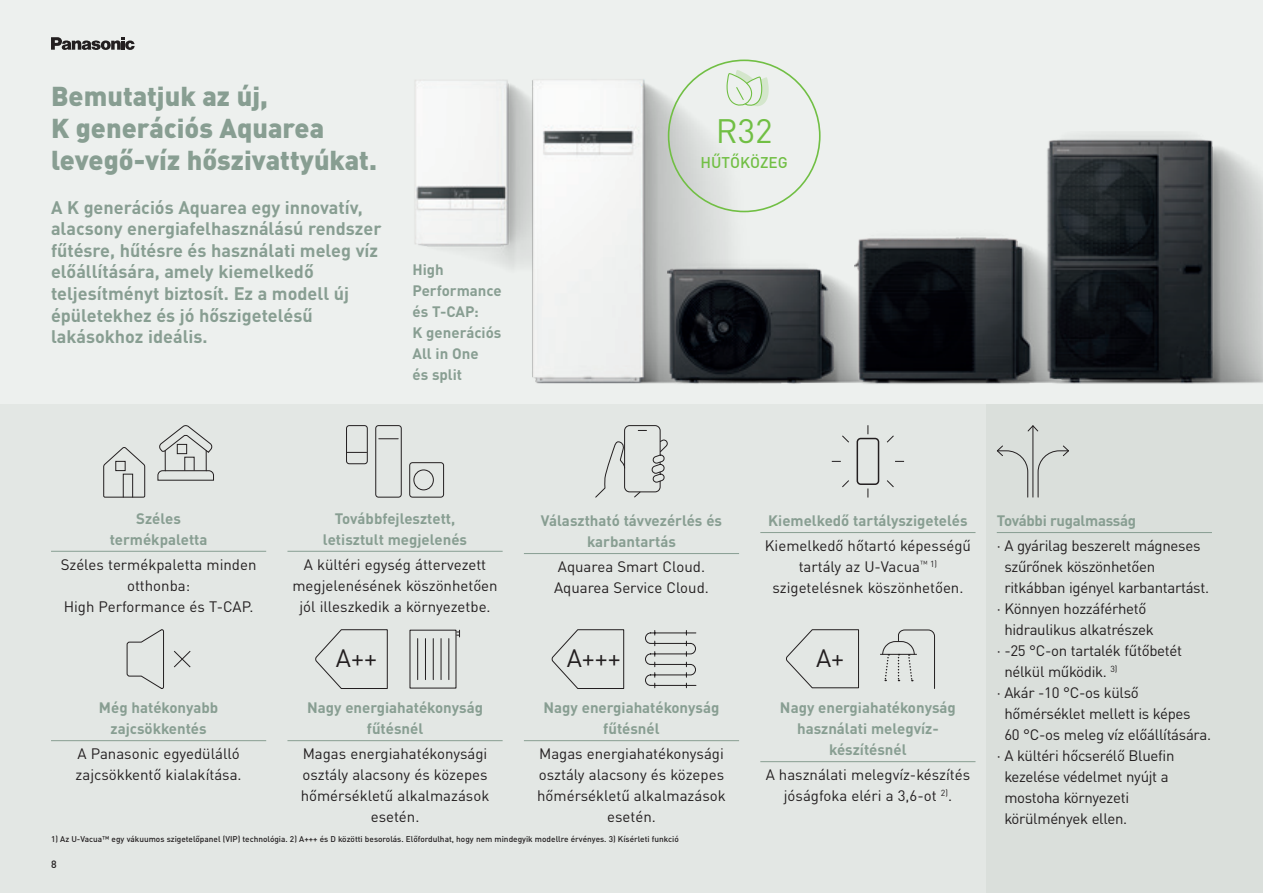
<style>
.page{position:relative;width:1263px;height:893px;background:#edf0ee}
.page>*{position:absolute;margin:0;border:0;box-sizing:border-box;transform-origin:0 0}
.t1{font:33.45px "DIN Pro";color:#71bf44}
.t2{font:900 27px/32.4px "DIN Pro";color:#889e92}
.t3{font:24.9px "DIN Pro";color:#231f20}
.t4{font:700 18px/21.6px "DIN Pro";color:#889e92}
.t5{font:500 15.45px "DIN Pro";color:#71bf44}
.t6{font:15px/21px "DIN Pro";letter-spacing:-.005em;color:#231f20;text-align:center}
.t7{font:700 15px/21px "DIN Pro";color:#889e92;text-align:center}
.t8{font:700 15px "DIN Pro";letter-spacing:-.02em;color:#889e92}
.t9{font:500 10.5px "DIN Pro";color:#231f20}
.t10{font:500 8.25px "DIN Pro";color:#231f20}
</style>
<div class="page">
<img style="left:415px;top:80px;width:116px;height:187px">
<img style="left:531px;top:78px;width:237px;height:306px">
<img style="left:668px;top:259px;width:187px;height:125px">
<img style="left:855px;top:237px;width:191px;height:147px">
<img style="left:1046px;top:135px;width:217px;height:249px">
<div style="left:0;top:404px;width:1263px;height:489px;background:#e3e7e4"></div>
<svg style="left:726px;top:70px;width:43px;height:37px"></svg>
<div style="left:986px;top:404px;width:277px;height:489px;background:#dadfdb"></div>
<hr style="left:997px;top:532px;width:215px;height:1px;background:#889e92">
<hr style="left:1032px;top:426px;width:1px;height:71px;background:#231f20">
<svg style="left:1027px;top:425px;width:12px;height:7px"></svg>
<svg style="left:1037px;top:445px;width:32px;height:53px"></svg>
<svg style="left:996px;top:445px;width:32px;height:53px"></svg>
<hr style="left:51px;top:551px;width:215px;height:1px;background:#889e92">
<hr style="left:287px;top:551px;width:216px;height:1px;background:#889e92">
<hr style="left:287px;top:740px;width:216px;height:1px;background:#889e92">
<hr style="left:51px;top:740px;width:215px;height:1px;background:#889e92">
<hr style="left:524px;top:740px;width:215px;height:1px;background:#889e92">
<hr style="left:760px;top:761px;width:215px;height:1px;background:#889e92">
<svg style="left:103px;top:447px;width:42px;height:51px"></svg>
<svg style="left:157px;top:425px;width:57px;height:56px"></svg>
<svg style="left:551px;top:629px;width:73px;height:60px"></svg>
<svg style="left:645px;top:630px;width:52px;height:58px"></svg>
<svg style="left:315px;top:629px;width:73px;height:60px"></svg>
<hr style="left:417px;top:639px;width:1px;height:41px;background:#231f20">
<hr style="left:433px;top:639px;width:1px;height:41px;background:#231f20">
<hr style="left:448px;top:639px;width:1px;height:41px;background:#231f20">
<hr style="left:425px;top:639px;width:1px;height:41px;background:#231f20">
<hr style="left:441px;top:639px;width:1px;height:41px;background:#231f20">
<svg style="left:456px;top:630px;width:4px;height:7px"></svg>
<svg style="left:786px;top:629px;width:73px;height:59px"></svg>
<hr style="left:880px;top:654px;width:37px;height:1px;background:#231f20">
<svg style="left:882px;top:629px;width:53px;height:60px"></svg>
<svg style="left:831px;top:425px;width:74px;height:73px"></svg>
<hr style="left:524px;top:553px;width:215px;height:1px;background:#889e92">
<hr style="left:760px;top:532px;width:215px;height:1px;background:#889e92">
<svg style="left:126px;top:629px;width:38px;height:60px"></svg>
<svg style="left:174px;top:650px;width:17px;height:18px"></svg>
<div style="left:624px;top:425px;width:36px;height:67px;border:1px solid #231f20;border-radius:5px"></div>
<svg style="left:595px;top:441px;width:30px;height:57px"></svg>
<svg style="left:633px;top:491px;width:8px;height:7px"></svg>
<svg style="left:652px;top:439px;width:16px;height:44px"></svg>
<div style="left:375px;top:425px;width:27px;height:72px;border:1px solid #231f20;border-radius:3px"></div>
<svg style="left:379px;top:438px;width:19px;height:1px"></svg>
<div style="left:346px;top:425px;width:22px;height:39px;border:1px solid #231f20;border-radius:3px"></div>
<svg style="left:347px;top:452px;width:20px;height:1px"></svg>
<div style="left:409px;top:462px;width:35px;height:35px;border:1px solid #231f20;border-radius:3px"></div>
<div style="left:413px;top:470px;width:21px;height:20px;border:1px solid #231f20;border-radius:50%"></div>
<svg style="left:51px;top:37px;width:84px;height:13px"></svg>
<h2 class="t2" style="left:51px;top:78px;width:327px">Bemutatjuk az új,<br>K generációs Aquarea levegő-víz hőszivattyúkat.</h2>
<p class="t4" style="left:51px;top:195px;width:332px">A K generációs Aquarea egy innovatív, alacsony energiafelhasználású rendszer fűtésre, hűtésre és használati meleg víz előállítására, amely kiemelkedő teljesítményt biztosít. Ez a modell új épületekhez és jó hőszigetelésű lakásokhoz ideális.</p>
<p class="t7" style="left:412px;top:258px;width:91px;text-align:left">High<br>Performance és T‑CAP:<br>K generációs<br>All in One<br>és split</p>
<h1 class="t1" style="left:716px;top:105px;width:58px">R32</h1>
<p class="t5" style="left:700px;top:152px;width:89px">HŰTŐKÖZEG</p>
<p class="t7" style="left:110px;top:507px;width:99px">Széles termékpaletta</p>
<p class="t6" style="left:61px;top:553px;width:197px">Széles termékpaletta minden otthonba:<br>High Performance és T‑CAP.</p>
<p class="t7" style="left:99px;top:696px;width:121px">Még hatékonyabb zajcsökkentés</p>
<p class="t6" style="left:76px;top:742px;width:168px;text-align:left">A Panasonic egyedülálló zajcsökkentő kialakítása.</p>
<p class="t7" style="left:323px;top:507px;width:146px">Továbbfejlesztett, letisztult megjelenés</p>
<p class="t6" style="left:292px;top:553px;width:207px">A kültéri egység áttervezett megjelenésének köszönhetően jól illeszkedik a környezetbe.</p>
<p class="t7" style="left:541px;top:509px;width:183px">Választható távvezérlés és karbantartás</p>
<p class="t6" style="left:554px;top:555px;width:156px;text-align:left">Aquarea Smart Cloud.<br>Aquarea Service Cloud.</p>
<p class="t7" style="left:768px;top:509px;width:201px">Kiemelkedő tartályszigetelés</p>
<p class="t6" style="left:765px;top:534px;width:208px">Kiemelkedő hőtartó képességű tartály az U-Vacua<sup>™</sup> <sup>1) </sup>szigetelésnek köszönhetően.</p>
<h3 class="t3" style="left:336px;top:639px;width:43px">A++</h3>
<h3 class="t3" style="left:567px;top:639px;width:56px">A+++</h3>
<h3 class="t3" style="left:816px;top:639px;width:30px">A+</h3>
<p class="t7" style="left:307px;top:696px;width:177px">Nagy energiahatékonyság fűtésnél</p>
<p class="t6" style="left:301px;top:742px;width:190px">Magas energiahatékonysági osztály alacsony és közepes hőmérsékletű alkalmazások esetén.</p>
<p class="t7" style="left:543px;top:696px;width:177px">Nagy energiahatékonyság fűtésnél</p>
<p class="t6" style="left:537px;top:742px;width:190px">Magas energiahatékonysági osztály alacsony és közepes hőmérsékletű alkalmazások esetén.</p>
<p class="t7" style="left:780px;top:696px;width:177px">Nagy energiahatékonyság használati melegvíz&shy;készítésnél</p>
<p class="t6" style="left:766px;top:763px;width:206px">A használati melegvíz-készítés jóságfoka eléri a 3,6-ot <sup>2)</sup>.</p>
<p class="t10" style="left:51px;top:833px;width:629px">1) Az U-Vacua™ egy vákuumos szigetelőpanel (VIP) technológia. 2) A+++ és D közötti besorolás. Előfordulhat, hogy nem mindegyik modellre érvényes. 3) Kísérleti funkció</p>
<p class="t9" style="left:51px;top:856px;width:7px">8</p>
<p class="t8" style="left:997px;top:509px;width:141px">További rugalmasság</p>
<p class="t6" style="left:997px;top:534px;width:205px">· A gyárilag beszerelt mágneses</p>
<p class="t6" style="left:1004px;top:555px;width:152px">szűrőnek köszönhetően</p>
<p class="t6" style="left:1004px;top:576px;width:206px">ritkábban igényel karbantartást.</p>
<p class="t6" style="left:997px;top:597px;width:151px">· Könnyen hozzáférhető</p>
<p class="t6" style="left:1004px;top:618px;width:151px">hidraulikus alkatrészek</p>
<p class="t6" style="left:997px;top:639px;width:187px">· -25 °C-on tartalék fűtőbetét</p>
<p class="t6" style="left:1004px;top:660px;width:115px">nélkül működik. <sup>3)</sup></p>
<p class="t6" style="left:997px;top:681px;width:143px">· Akár -10 °C-os külső</p>
<p class="t6" style="left:1004px;top:702px;width:188px">hőmérséklet mellett is képes</p>
<p class="t6" style="left:1004px;top:723px;width:208px">60 °C-os meleg víz előállítására.</p>
<p class="t6" style="left:997px;top:744px;width:179px">· A kültéri hőcserélő Bluefin</p>
<p class="t6" style="left:1004px;top:765px;width:166px">kezelése védelmet nyújt a</p>
<p class="t6" style="left:1004px;top:786px;width:126px">mostoha környezeti</p>
<p class="t6" style="left:1004px;top:807px;width:124px">körülmények ellen.</p>
</div>
